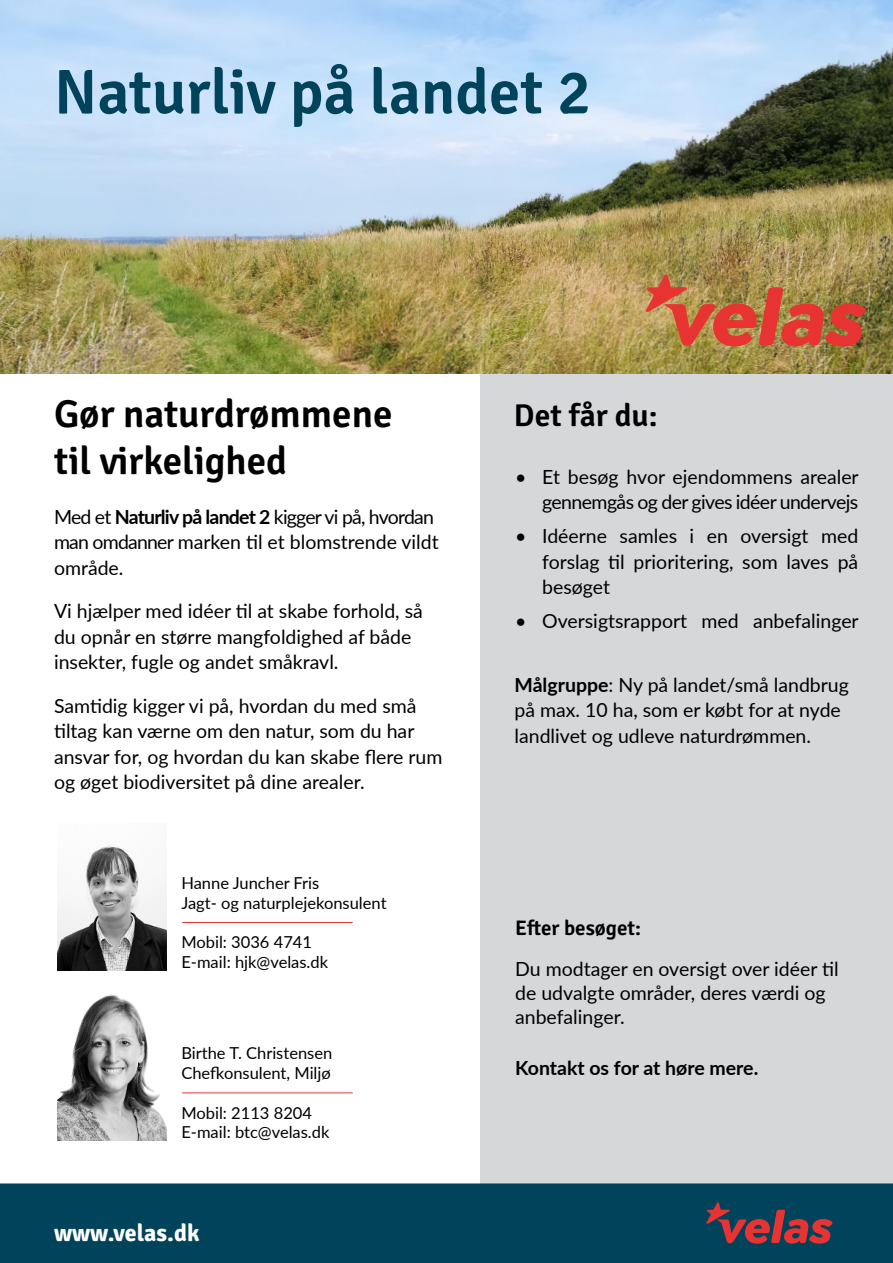
<style>
.page{position:relative;width:893px;height:1263px;background:#fff}
.page>*{position:absolute;margin:0;border:0;box-sizing:border-box;transform-origin:0 0}
.t1{font:300 63px "Signika";color:#01435b}
.t2{font:300 39px/46.8px "Signika";color:#000}
.t3{font:300 31.5px "Signika";color:#000}
.t4{font:300 24px "Signika";color:#fff}
.t5{font:300 21px "Signika";color:#000}
.t6{font:19.5px/25.5px "Lato";color:#000}
.t7{font:19.5px/25.5px "Lato";letter-spacing:-.035em;color:#000}
.t8{font:19.5px/25.5px "Lato";letter-spacing:-.03em;color:#000;text-align:right}
.t9{font:700 19.5px "Lato";color:#000}
.t10{font:16.5px/19.8px "Lato";color:#000}
.s1{font-weight:700}
</style>
<div class="page">
<div style="left:480px;top:372px;width:413px;height:859px;background:#d5d7d9"></div>
<div style="left:0;top:1183px;width:893px;height:80px;background:#01435b"></div>
<img style="left:0;top:0;width:893px;height:373px">
<svg style="left:645px;top:274px;width:221px;height:72px;background:#bc6d43"></svg>
<svg style="left:706px;top:1202px;width:127px;height:42px;background:#543d4b"></svg>
<img style="left:57px;top:994px;width:110px;height:147px">
<hr style="left:182px;top:1092px;width:171px;height:1px;background:#e73331">
<img style="left:57px;top:846px;width:110px;height:124px">
<hr style="left:182px;top:922px;width:171px;height:1px;background:#e73331">
<h1 class="t1" style="left:54px;top:64px;width:539px">Naturliv på landet 2</h1>
<h2 class="t2" style="left:54px;top:393px;width:340px">Gør naturdrømmene til virkelighed</h2>
<p class="t7" style="left:54px;top:505px;width:386px">Med et <span class="s1">Naturliv på landet 2</span> kigger vi på, hvordan man omdanner marken til et blomstrende vildt område.</p>
<p class="t6" style="left:54px;top:598px;width:370px">Vi hjælper med idéer til at skabe forhold, så du opnår en større mangfoldighed af både insekter, fugle og andet småkravl.</p>
<p class="t6" style="left:54px;top:692px;width:390px">Samtidig kigger vi på, hvordan du med små tiltag kan værne om den natur, som du har ansvar for, og hvordan du kan skabe flere rum og øget biodiversitet på dine arealer.</p>
<p class="t10" style="left:181px;top:872px;width:207px">Hanne Juncher Fris<br>Jagt- og naturplejekonsulent</p>
<p class="t10" style="left:181px;top:932px;width:148px">Mobil: 3036 4741<br>E-mail: hjk@velas.dk</p>
<p class="t10" style="left:181px;top:1043px;width:152px">Birthe T. Christensen<br>Chefkonsulent, Miljø</p>
<p class="t10" style="left:181px;top:1102px;width:150px">Mobil: 2113 8204<br>E-mail: btc@velas.dk</p>
<p class="t4" style="left:54px;top:1219px;width:147px">www.velas.dk</p>
<h3 class="t3" style="left:514px;top:402px;width:145px">Det får du:</h3>
<p class="t8" style="left:515px;top:466px;width:345px">• Et besøg hvor ejendommens arealer gennemgås og der gives idéer undervejs</p>
<p class="t6" style="left:542px;top:525px;width:318px;text-align:justify;text-indent:-27px">• Idéerne samles i en oversigt med forslag til prioritering, som laves på besøget</p>
<p class="t6" style="left:515px;top:610px;width:345px">• Oversigtsrapport med anbefalinger</p>
<p class="t6" style="left:514px;top:671px;width:336px"><span class="s1">Målgruppe</span>: Ny på landet/små landbrug på max. 10 ha, som er købt for at nyde landlivet og udleve naturdrømmen.</p>
<p class="t5" style="left:515px;top:913px;width:127px">Efter besøget:</p>
<p class="t6" style="left:515px;top:956px;width:325px;line-height:24px">Du modtager en oversigt over idéer til de udvalgte områder, deres værdi og anbefalinger.</p>
<p class="t9" style="left:515px;top:1060px;width:245px">Kontakt os for at høre mere.</p>
</div>
